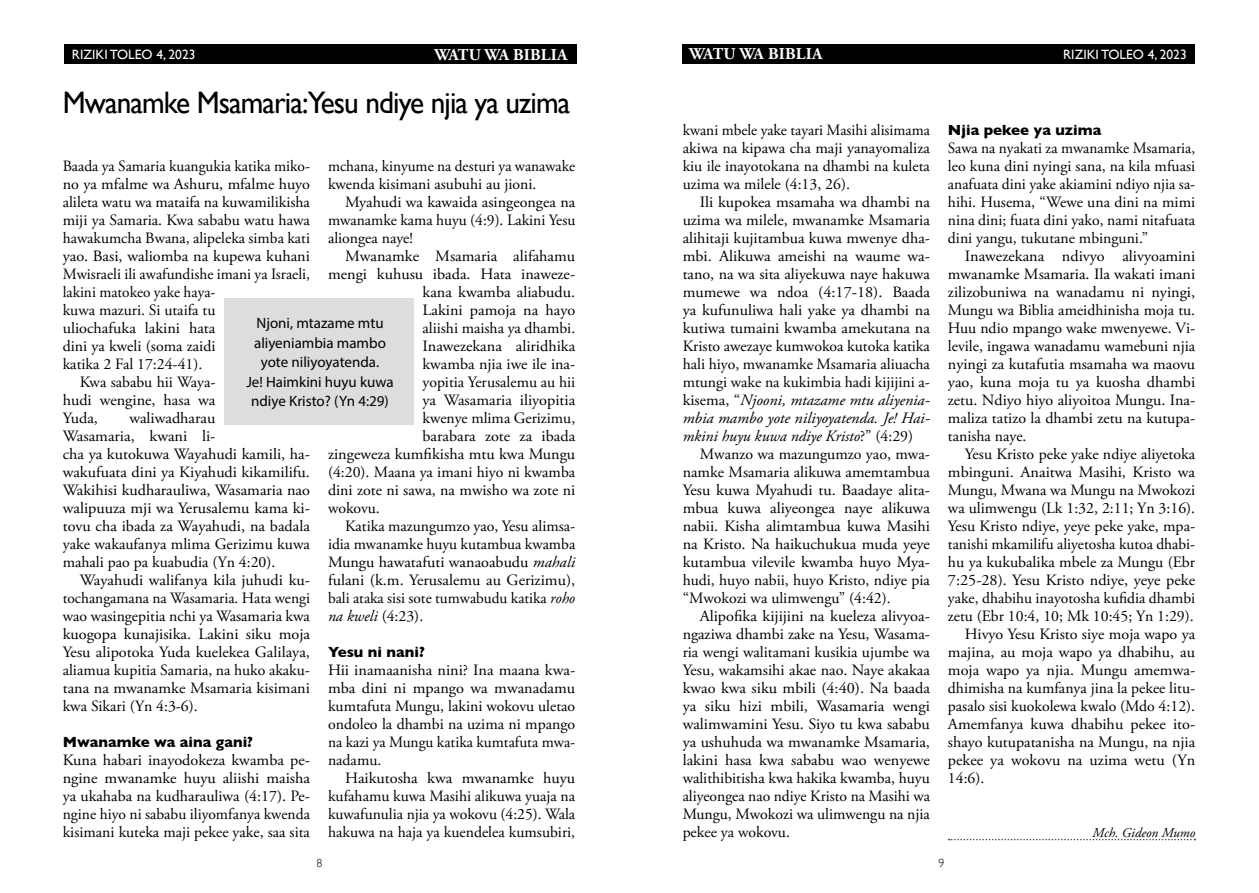
<style>
.page{position:relative;width:1259px;height:893px;background:#fff}
.page>*{position:absolute;margin:0;border:0;box-sizing:border-box;transform-origin:0 0}
.t1{font:31.05px "Gill Sans";letter-spacing:-.03em;color:#000;scale:.94 1}
.t2{font:700 16.5px "Adobe Garamond Pro";letter-spacing:.015em;color:#fff}
.t3{font:15.75px/18px "Adobe Garamond Pro";color:#000;text-align:justify}
.t4{font:italic 15.75px "Adobe Garamond Pro";color:#000}
.t5{font:15px/19.5px "Myriad Pro";color:#000;text-align:center}
.t6{font:700 15px "Gill Sans";color:#000}
.t7{font:13.5px "Gill Sans";color:#fcfcfc}
.t8{font:italic 13.5px "Adobe Garamond Pro";color:#000}
.t9{font:300 12px "Gill Sans";color:#000}
.s1{font-style:italic}
.s2{font-style:normal}
</style>
<div class="page">
<div style="left:64px;top:45px;width:512px;height:19px;background:#000"></div>
<div style="left:682px;top:45px;width:513px;height:19px;background:#000"></div>
<svg style="left:948px;top:839px;width:247px;height:1px"></svg>
<div style="left:224px;top:298px;width:189px;height:127px;background:#ddddde"></div>
<p class="t7" style="left:72px;top:46px;width:125px">RIZIKI TOLEO 4, 2023</p>
<p class="t2" style="left:434px;top:45px;width:135px">WATU WA BIBLIA</p>
<p class="t2" style="left:689px;top:44px;width:135px">WATU WA BIBLIA</p>
<p class="t7" style="left:1063px;top:46px;width:125px">RIZIKI TOLEO 4, 2023</p>
<h1 class="t1" style="left:63px;top:84px;width:541px">Mwanamke Msamaria:Yesu ndiye njia ya uzima</h1>
<p class="t3" style="left:63px;top:157px;width:249px">Baada ya Samaria kuangukia katika miko-</p>
<p class="t3" style="left:63px;top:175px;width:249px">no ya mfalme wa Ashuru, mfalme huyo</p>
<p class="t3" style="left:63px;top:193px;width:249px">alileta watu wa mataifa na kuwamilikisha</p>
<p class="t3" style="left:63px;top:211px;width:249px">miji ya Samaria. Kwa sababu watu hawa</p>
<p class="t3" style="left:63px;top:229px;width:249px">hawakumcha Bwana, alipeleka simba kati</p>
<p class="t3" style="left:63px;top:247px;width:249px">yao. Basi, waliomba na kupewa kuhani</p>
<p class="t3" style="left:63px;top:265px;width:249px">Mwisraeli ili awafundishe imani ya Israeli,</p>
<p class="t3" style="left:63px;top:283px;width:154px">lakini matokeo yake haya-</p>
<p class="t3" style="left:63px;top:301px;width:154px">kuwa mazuri. Si utaifa tu</p>
<p class="t3" style="left:63px;top:319px;width:154px">uliochafuka lakini hata</p>
<p class="t3" style="left:63px;top:337px;width:154px">dini ya kweli (soma zaidi</p>
<p class="t3" style="left:63px;top:355px;width:141px">katika 2 Fal 17:24-41).</p>
<p class="t3" style="left:80px;top:373px;width:137px">Kwa sababu hii Waya-</p>
<p class="t3" style="left:63px;top:391px;width:154px">hudi wengine, hasa wa</p>
<p class="t3" style="left:63px;top:409px;width:37px">Yuda,</p>
<p class="t3" style="left:682px;top:121px;width:249px">kwani mbele yake tayari Masihi alisimama akiwa na kipawa cha maji yanayomaliza kiu ile inayotokana na dhambi na kuleta uzima wa milele (4:13, 26).</p>
<p class="t3" style="left:682px;top:193px;width:249px;text-indent:17px">Ili kupokea msamaha wa dhambi na uzima wa milele, mwanamke Msamaria alihitaji kujitambua kuwa mwenye dha&shy;mbi. Alikuwa ameishi na waume wa&shy;tano, na wa sita aliyekuwa naye hakuwa mumewe wa ndoa (4:17-18). Baada ya kufunuliwa hali yake ya dhambi na kutiwa tumaini kwamba amekutana na Kristo awezaye kumwokoa kutoka katika hali hiyo, mwanamke Msamaria aliuacha mtungi wake na kukimbia hadi kijijini a&shy;kisema, “<span class="s1">Njooni, mtazame mtu aliyenia&shy;mbia mambo yote niliyoyatenda. Je! Hai&shy;mkini huyu kuwa ndiye Kristo</span>?” (4:29)</p>
<p class="t3" style="left:682px;top:445px;width:249px;text-indent:17px">Mwanzo wa mazungumzo yao, mwa&shy;namke Msamaria alikuwa amemtambua Yesu kuwa Myahudi tu. Baadaye alita&shy;mbua kuwa aliyeongea naye alikuwa nabii. Kisha alimtambua kuwa Masihi na Kristo. Na haikuchukua muda yeye kutambua vilevile kwamba huyo Mya&shy;hudi, huyo nabii, huyo Kristo, ndiye pia “Mwokozi wa ulimwengu” (4:42).</p>
<p class="t3" style="left:682px;top:607px;width:249px;text-indent:17px">Alipofika kijijini na kueleza alivyoa&shy;ngaziwa dhambi zake na Yesu, Wasama&shy;ria wengi walitamani kusikia ujumbe wa Yesu, wakamsihi akae nao. Naye akakaa kwao kwa siku mbili (4:40). Na baada ya siku hizi mbili, Wasamaria wengi walimwamini Yesu. Siyo tu kwa sababu ya ushuhuda wa mwanamke Msamaria, lakini hasa kwa sababu wao wenyewe walithibitisha kwa hakika kwamba, huyu aliyeongea nao ndiye Kristo na Masihi wa Mungu, Mwokozi wa ulimwengu na njia pekee ya wokovu.</p>
<p class="t6" style="left:948px;top:118px;width:155px">Njia pekee ya uzima</p>
<p class="t3" style="left:948px;top:139px;width:249px">Sawa na nyakati za mwanamke Msamaria, leo kuna dini nyingi sana, na kila mfuasi anafuata dini yake akiamini ndiyo njia sa&shy;hihi. Husema, “Wewe una dini na mimi nina dini; fuata dini yako, nami nitafuata dini yangu, tukutane mbinguni.”</p>
<p class="t3" style="left:948px;top:247px;width:249px;text-indent:17px">Inawezekana ndivyo alivyoamini mwanamke Msamaria. Ila wakati imani zilizobuniwa na wanadamu ni nyingi, Mungu wa Biblia ameidhinisha moja tu.<br>Huu ndio mpango wake mwenyewe. Vi&shy;levile, ingawa wanadamu wamebuni njia nyingi za kutafutia msamaha wa maovu yao, kuna moja tu ya kuosha dhambi zetu. Ndiyo hiyo aliyoitoa Mungu. Ina&shy;maliza tatizo la dhambi zetu na kutupa&shy;tanisha naye.</p>
<p class="t3" style="left:965px;top:445px;width:232px">Yesu Kristo peke yake ndiye aliyetoka</p>
<p class="t3" style="left:948px;top:463px;width:249px">mbinguni. Anaitwa Masihi, Kristo wa</p>
<p class="t3" style="left:948px;top:481px;width:249px">Mungu, Mwana wa Mungu na Mwokozi</p>
<p class="t3" style="left:948px;top:499px;width:249px">wa ulimwengu (Lk 1:32, 2:11; Yn 3:16).</p>
<p class="t3" style="left:948px;top:517px;width:249px">Yesu Kristo ndiye, yeye peke yake, mpa-</p>
<p class="t3" style="left:948px;top:535px;width:249px">tanishi mkamilifu aliyetosha kutoa dhabi-</p>
<p class="t3" style="left:948px;top:553px;width:249px">hu ya kukubalika mbele za Mungu (Ebr</p>
<p class="t3" style="left:948px;top:571px;width:249px">7:25-28). Yesu Kristo ndiye, yeye peke</p>
<p class="t3" style="left:948px;top:589px;width:249px">yake, dhabihu inayotosha kufidia dhambi</p>
<p class="t3" style="left:948px;top:607px;width:247px">zetu (Ebr 10:4, 10; Mk 10:45; Yn 1:29).</p>
<p class="t3" style="left:965px;top:625px;width:232px">Hivyo Yesu Kristo siye moja wapo ya</p>
<p class="t3" style="left:948px;top:643px;width:249px">majina, au moja wapo ya dhabihu, au</p>
<p class="t3" style="left:948px;top:661px;width:249px">moja wapo ya njia. Mungu amemwa-</p>
<p class="t3" style="left:948px;top:679px;width:249px">dhimisha na kumfanya jina la pekee litu-</p>
<p class="t3" style="left:948px;top:697px;width:249px">pasalo sisi kuokolewa kwalo (Mdo 4:12).</p>
<p class="t3" style="left:948px;top:715px;width:249px">Amemfanya kuwa dhabihu pekee ito-</p>
<p class="t3" style="left:948px;top:733px;width:249px">shayo kutupatanisha na Mungu, na njia</p>
<p class="t3" style="left:948px;top:751px;width:249px">pekee ya wokovu na uzima wetu (Yn</p>
<p class="t3" style="left:948px;top:769px;width:38px">14:6).</p>
<p class="t3" style="left:328px;top:157px;width:249px">mchana, kinyume na desturi ya wanawake kwenda kisimani asubuhi au jioni.</p>
<p class="t3" style="left:328px;top:193px;width:249px;text-indent:17px">Myahudi wa kawaida asingeongea na mwanamke kama huyu (4:9). Lakini Yesu aliongea naye!</p>
<p class="t3" style="left:345px;top:247px;width:232px">Mwanamke Msamaria alifahamu</p>
<p class="t3" style="left:328px;top:265px;width:249px">mengi kuhusu ibada. Hata inaweze-</p>
<p class="t3" style="left:422px;top:283px;width:154px">kana kwamba aliabudu.</p>
<p class="t3" style="left:422px;top:301px;width:154px">Lakini pamoja na hayo</p>
<p class="t3" style="left:422px;top:319px;width:154px">aliishi maisha ya dhambi.</p>
<p class="t3" style="left:422px;top:337px;width:154px">Inawezekana aliridhika</p>
<p class="t3" style="left:422px;top:355px;width:154px">kwamba njia iwe ile ina-</p>
<p class="t3" style="left:422px;top:373px;width:154px">yopitia Yerusalemu au hii</p>
<p class="t3" style="left:422px;top:391px;width:154px">ya Wasamaria iliyopitia</p>
<p class="t3" style="left:422px;top:409px;width:154px">kwenye mlima Gerizimu,</p>
<p class="t3" style="left:422px;top:427px;width:154px">barabara zote za ibada</p>
<p class="t3" style="left:328px;top:445px;width:249px">zingeweza kumfikisha mtu kwa Mungu</p>
<p class="t3" style="left:328px;top:463px;width:249px">(4:20). Maana ya imani hiyo ni kwamba</p>
<p class="t3" style="left:328px;top:481px;width:249px">dini zote ni sawa, na mwisho wa zote ni</p>
<p class="t3" style="left:328px;top:499px;width:53px">wokovu.</p>
<p class="t3" style="left:345px;top:517px;width:232px">Katika mazungumzo yao, Yesu alimsa-</p>
<p class="t3" style="left:328px;top:535px;width:249px">idia mwanamke huyu kutambua kwamba</p>
<p class="t3" style="left:328px;top:553px;width:249px">Mungu hawatafuti wanaoabudu <span class="s1">mahali</span></p>
<p class="t3" style="left:328px;top:571px;width:249px">fulani (k.m. Yerusalemu au Gerizimu),</p>
<p class="t3" style="left:328px;top:589px;width:249px">bali ataka sisi sote tumwabudu katika <span class="s1">roho</span></p>
<p class="t4" style="left:328px;top:606px;width:97px">na kweli <span class="s2">(4:23).</span></p>
<p class="t6" style="left:328px;top:640px;width:98px">Yesu ni nani?</p>
<p class="t3" style="left:328px;top:661px;width:249px">Hii inamaanisha nini? Ina maana kwa&shy;mba dini ni mpango wa mwanadamu kumtafuta Mungu, lakini wokovu uletao ondoleo la dhambi na uzima ni mpango na kazi ya Mungu katika kumtafuta mwa&shy;nadamu.</p>
<p class="t3" style="left:328px;top:769px;width:249px;text-indent:17px">Haikutosha kwa mwanamke huyu kufahamu kuwa Masihi alikuwa yuaja na kuwafunulia njia ya wokovu (4:25). Wala hakuwa na haja ya kuendelea kumsubiri,</p>
<p class="t5" style="left:246px;top:313px;width:149px">Njoni, mtazame mtu aliyeniambia mambo yote niliyoyatenda.<br>Je! Haimkini huyu kuwa ndiye Kristo? (Yn 4:29)</p>
<p class="t3" style="left:63px;top:409px;width:249px;text-align:left;text-indent:67px">waliwadharau<br>Wasamaria, kwani li-<br>cha ya kutokuwa Wayahudi kamili, ha&shy;wakufuata dini ya Kiyahudi kikamilifu.<br>Wakihisi kudharauliwa, Wasamaria nao walipuuza mji wa Yerusalemu kama ki&shy;tovu cha ibada za Wayahudi, na badala yake wakaufanya mlima Gerizimu kuwa mahali pao pa kuabudia (Yn 4:20).</p>
<p class="t3" style="left:63px;top:571px;width:249px;text-indent:17px">Wayahudi walifanya kila juhudi ku&shy;tochangamana na Wasamaria. Hata wengi wao wasingepitia nchi ya Wasamaria kwa kuogopa kunajisika. Lakini siku moja Yesu alipotoka Yuda kuelekea Galilaya, aliamua kupitia Samaria, na huko akaku&shy;tana na mwanamke Msamaria kisimani kwa Sikari (Yn 4:3-6).</p>
<p class="t6" style="left:63px;top:730px;width:192px">Mwanamke wa aina gani?</p>
<p class="t3" style="left:63px;top:751px;width:249px">Kuna habari inayodokeza kwamba pe&shy;ngine mwanamke huyu aliishi maisha ya ukahaba na kudharauliwa (4:17). Pe&shy;ngine hiyo ni sababu iliyomfanya kwenda kisimani kuteka maji pekee yake, saa sita</p>
<p class="t8" style="left:1092px;top:824px;width:104px">Mch. Gideon Mumo</p>
<p class="t9" style="left:316px;top:854px;width:7px">8</p>
<p class="t9" style="left:938px;top:854px;width:7px">9</p>
</div>
